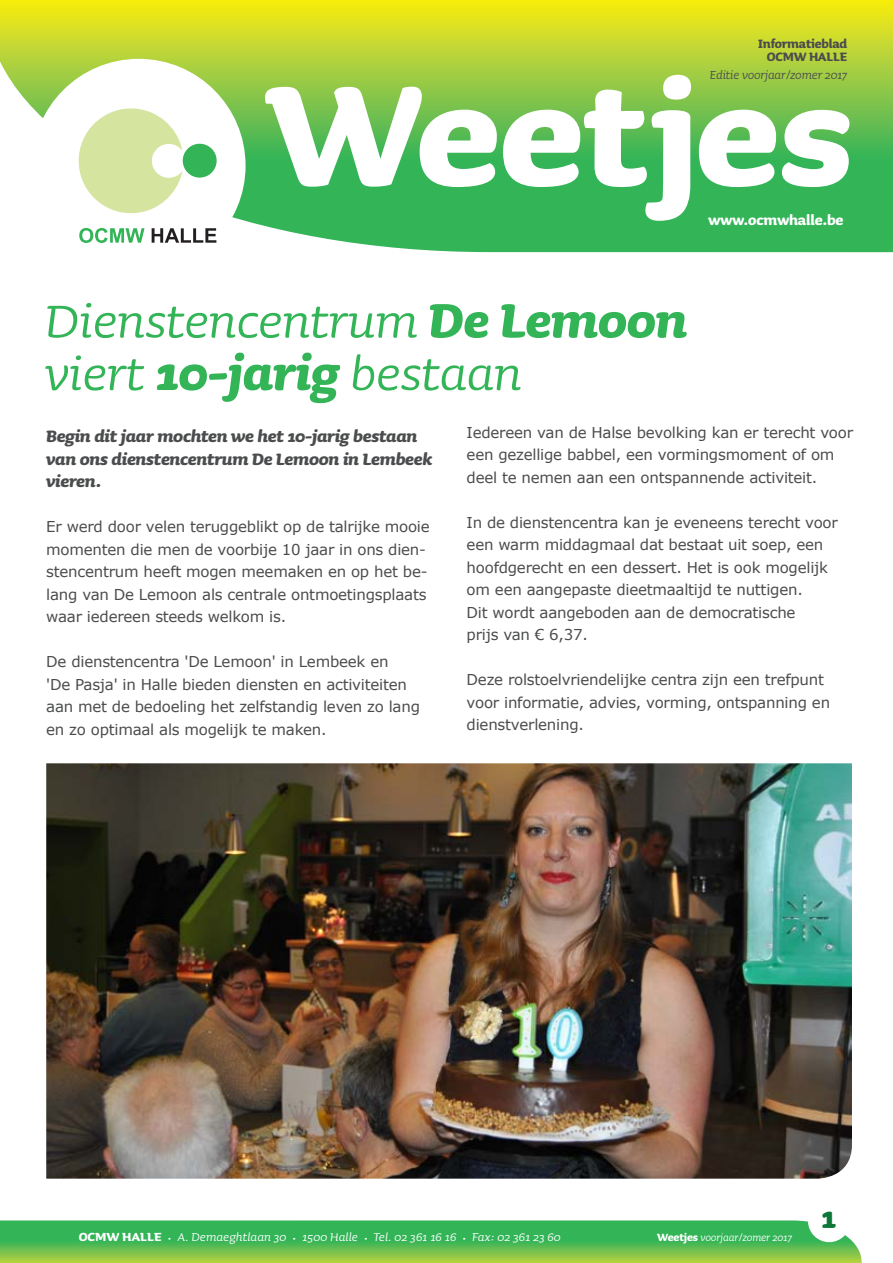
<style>
.page{position:relative;width:893px;height:1263px;background:#fff}
.page>*{position:absolute;margin:0;border:0;box-sizing:border-box;transform-origin:0 0}
.t1{font:italic 61.5px/52.5px "Sauna";letter-spacing:-.01em;color:#32b457}
.t2{font:700 39px "Sauna";color:#0d7838;scale:.95 1}
.t3{font:italic 700 21px/22.5px "Sauna";letter-spacing:-.015em;color:#4b4c4d}
.t4{font:700 18px "Sauna";letter-spacing:-.01em;color:#fff;scale:.95 1}
.t5{font:italic 15.45px "Sauna";letter-spacing:-.01em;color:#4b4c4d;scale:.95 1}
.t6{font:700 15.45px/12.5px "Sauna";letter-spacing:-.01em;color:#4b4c4d;text-align:center;scale:.95 1}
.t7{font:15px/22.5px "Verdana";letter-spacing:-.015em;color:#4b4c4d}
.t8{font:italic 15px "Sauna";color:#fff}
.t9{font:italic 13.5px "Sauna";letter-spacing:-.01em;color:#fff;scale:.95 1}
.s1{font-weight:700}
.s2{font-weight:700;font-style:normal}
</style>
<div class="page">
<img style="left:46px;top:763px;width:806px;height:416px">
<svg style="left:0;top:1220px;width:862px;height:43px;background:#5ebe57"></svg>
<svg style="left:0;top:0;width:893px;height:252px;background:#acd54a"></svg>
<div style="left:32px;top:59px;width:214px;height:213px;background:#fff;border-radius:50%"></div>
<svg style="left:79px;top:228px;width:66px;height:15px"></svg>
<svg style="left:152px;top:228px;width:64px;height:15px"></svg>
<svg style="left:79px;top:108px;width:103px;height:105px"></svg>
<div style="left:183px;top:144px;width:34px;height:34px;background:#32b457;border-radius:50%"></div>
<svg style="left:265px;top:75px;width:584px;height:146px"></svg>
<p class="t6" style="left:758px;top:38px;width:95px">Informatieblad<br>OCMW HALLE</p>
<p class="t5" style="left:710px;top:67px;width:146px">Editie voorjaar/zomer 2017</p>
<p class="t4" style="left:708px;top:210px;width:144px">www.ocmwhalle.be</p>
<h1 class="t1" style="left:45px;top:294px;width:644px">Dienstencentrum <span class="s1">De Lemoon </span>viert <span class="s1">10-jarig</span> bestaan</h1>
<h3 class="t3" style="left:46px;top:425px;width:388px">Begin dit jaar mochten we het 10-jarig bestaan van ons dienstencentrum De Lemoon in Lembeek vieren.</h3>
<p class="t7" style="left:46px;top:516px;width:385px">Er werd door velen teruggeblikt op de talrijke mooie momenten die men de voorbije 10 jaar in ons dien&shy;stencentrum heeft mogen meemaken en op het be&shy;lang van De Lemoon als centrale ontmoetingsplaats waar iedereen steeds welkom is.</p>
<p class="t7" style="left:46px;top:651px;width:375px">De dienstencentra 'De Lemoon' in Lembeek en<br>'De Pasja' in Halle bieden diensten en activiteiten aan met de bedoeling het zelfstandig leven zo lang en zo optimaal als mogelijk te maken.</p>
<p class="t7" style="left:467px;top:421px;width:388px">Iedereen van de Halse bevolking kan er terecht voor een gezellige babbel, een vormingsmoment of om deel te nemen aan een ontspannende activiteit.</p>
<p class="t7" style="left:467px;top:511px;width:373px">In de dienstencentra kan je eveneens terecht voor een warm middagmaal dat bestaat uit soep, een hoofdgerecht en een dessert. Het is ook mogelijk om een aangepaste dieetmaaltijd te nuttigen.<br>Dit wordt aangeboden aan de democratische<br>prijs van € 6,37.</p>
<p class="t7" style="left:467px;top:669px;width:365px">Deze rolstoelvriendelijke centra zijn een trefpunt voor informatie, advies, vorming, ontspanning en dienstverlening.</p>
<p class="t8" style="left:79px;top:1229px;width:484px"><span class="s2">OCMW HALLE</span> • A. Demaeghtlaan 30 • 1500 Halle • Tel. 02 361 16 16 • Fax: 02 361 23 60</p>
<p class="t9" style="left:657px;top:1230px;width:143px"><span class="s2">Weetjes</span> voorjaar/zomer 2017</p>
<h2 class="t2" style="left:822px;top:1197px;width:17px">1</h2>
</div>
